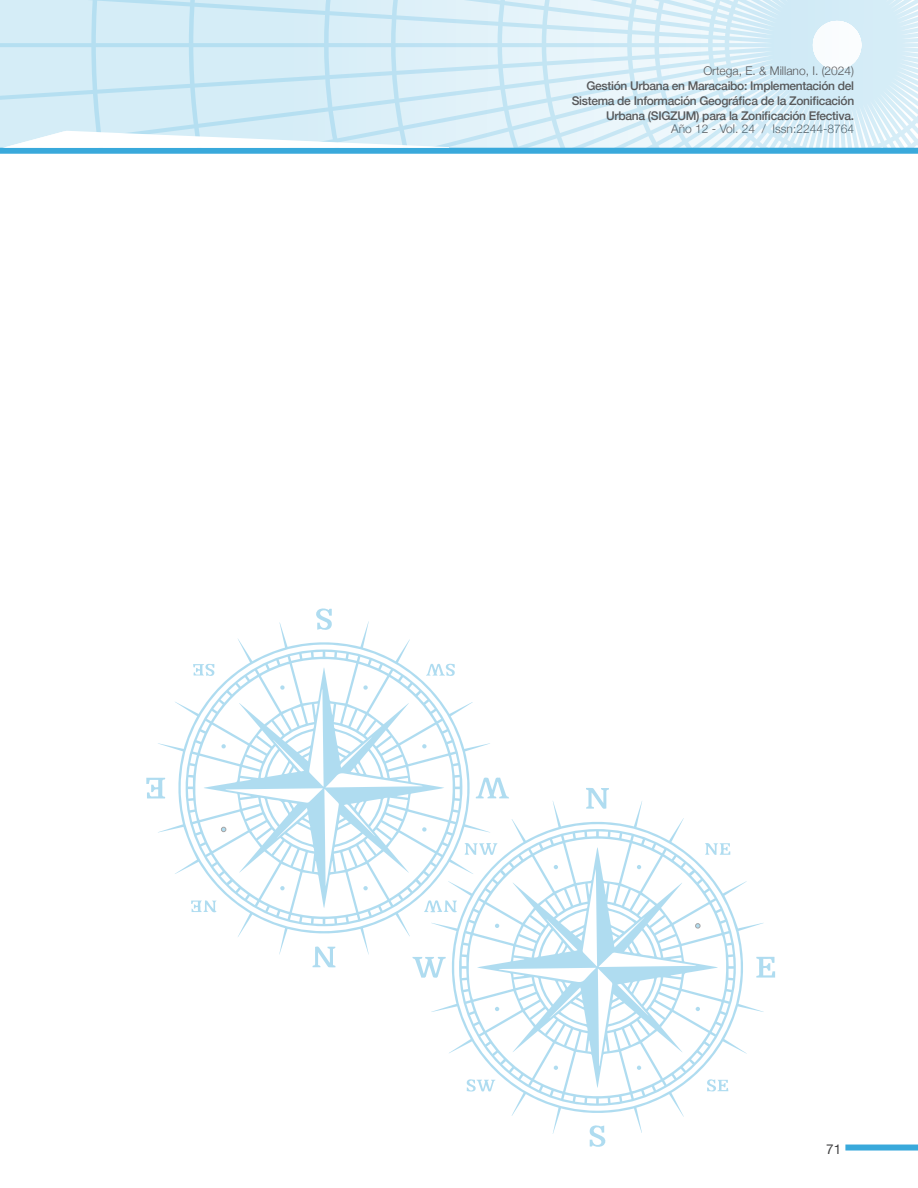
<style>
.page{position:relative;width:918px;height:1188px;background:#fff}
.page>*{position:absolute;margin:0;border:0;box-sizing:border-box;transform-origin:0 0}
.t1{font:13.5px "Helvetica Neue";color:#3e3e3f}
.t2{font:500 12px/15px "Helvetica Neue";letter-spacing:-.025em;color:#57585a;text-align:right}
.t3{font:300 12px "Helvetica Neue";color:#57585a}
</style>
<div class="page">
<div style="left:0;top:148px;width:918px;height:6px;background:#39a9db"></div>
<div style="left:845px;top:1145px;width:73px;height:6px;background:#39a9db"></div>
<div style="left:0;top:0;width:89px;height:131px;background:#d5edf7"></div>
<svg style="left:89px;top:0;width:829px;height:148px;background:#d7edf7"></svg>
<svg style="left:0;top:131px;width:449px;height:17px"></svg>
<svg style="left:431px;top:801px;width:333px;height:333px"></svg>
<svg style="left:412px;top:957px;width:34px;height:21px"></svg>
<svg style="left:585px;top:788px;width:24px;height:21px"></svg>
<svg style="left:756px;top:957px;width:19px;height:21px"></svg>
<svg style="left:589px;top:1125px;width:17px;height:22px"></svg>
<svg style="left:458px;top:829px;width:279px;height:277px"></svg>
<svg style="left:554px;top:1066px;width:4px;height:4px"></svg>
<svg style="left:695px;top:923px;width:5px;height:5px"></svg>
<svg style="left:554px;top:865px;width:4px;height:4px"></svg>
<svg style="left:637px;top:865px;width:4px;height:4px"></svg>
<svg style="left:495px;top:924px;width:4px;height:4px"></svg>
<svg style="left:637px;top:1066px;width:4px;height:4px"></svg>
<svg style="left:696px;top:1007px;width:4px;height:4px"></svg>
<svg style="left:495px;top:1007px;width:4px;height:4px"></svg>
<svg style="left:158px;top:621px;width:332px;height:334px"></svg>
<svg style="left:475px;top:777px;width:34px;height:21px"></svg>
<svg style="left:312px;top:946px;width:24px;height:21px"></svg>
<svg style="left:146px;top:778px;width:20px;height:20px"></svg>
<svg style="left:315px;top:608px;width:17px;height:22px"></svg>
<svg style="left:185px;top:650px;width:278px;height:277px"></svg>
<svg style="left:363px;top:685px;width:5px;height:5px"></svg>
<svg style="left:221px;top:827px;width:5px;height:5px"></svg>
<svg style="left:363px;top:886px;width:5px;height:4px"></svg>
<svg style="left:280px;top:886px;width:5px;height:4px"></svg>
<svg style="left:422px;top:827px;width:5px;height:5px"></svg>
<svg style="left:280px;top:685px;width:5px;height:5px"></svg>
<svg style="left:221px;top:744px;width:5px;height:5px"></svg>
<svg style="left:422px;top:744px;width:5px;height:5px"></svg>
<p class="t3" style="left:703px;top:63px;width:152px">Ortega, E. &amp; Millano, I. (2024)</p>
<p class="t2" style="left:572px;top:78px;width:284px">Gestión Urbana en Maracaibo: Implementación del<br>Sistema de Información Geográfica de la Zonificación<br>Urbana (SIGZUM) para la Zonificación Efectiva.</p>
<p class="t3" style="left:671px;top:121px;width:184px">Año 12 - Vol. 24 / Issn:2244-8764</p>
<p class="t1" style="left:826px;top:1141px;width:17px">71</p>
</div>
